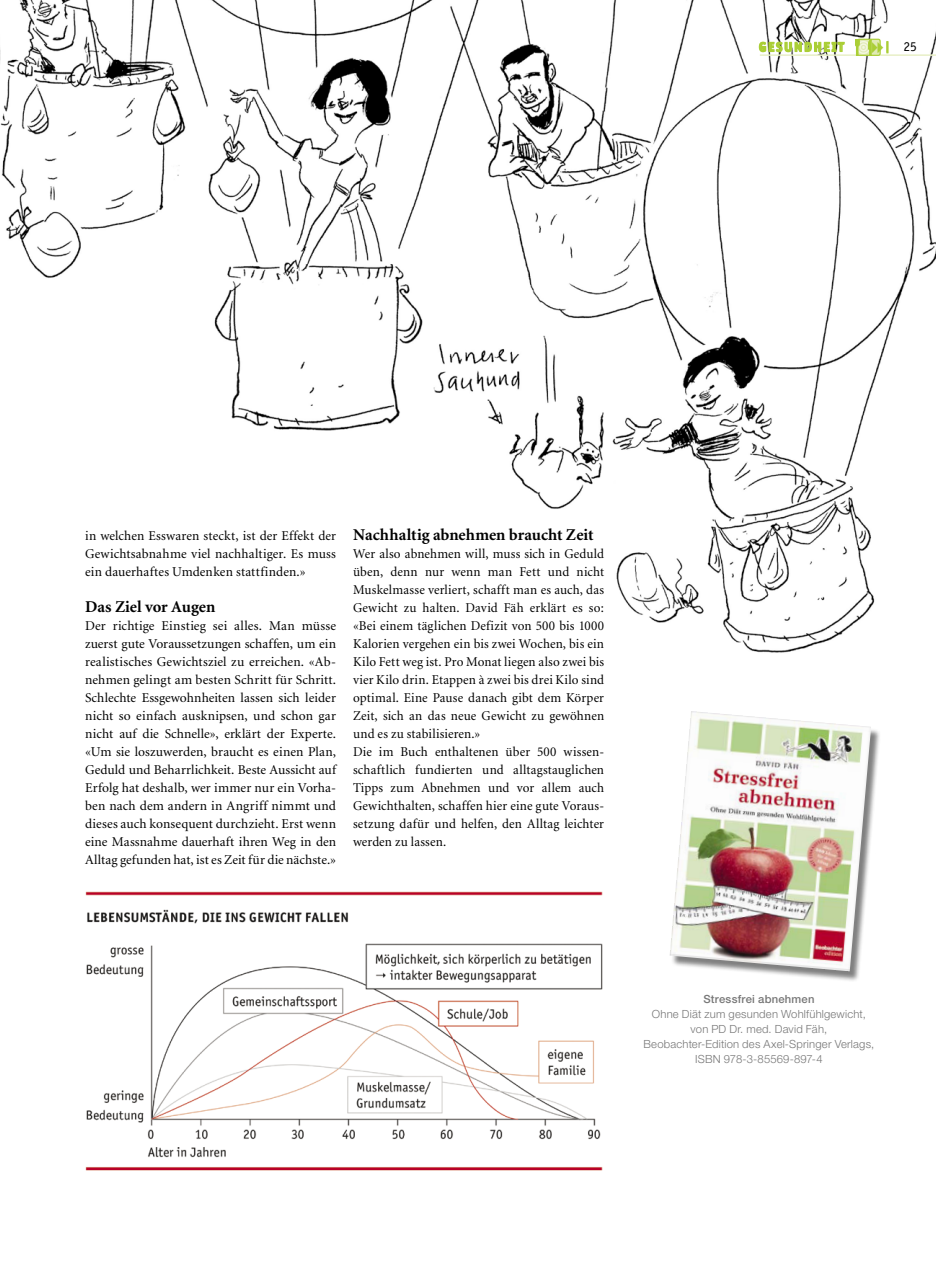
<style>
.page{position:relative;width:936px;height:1263px;background:#fff}
.page>*{position:absolute;margin:0;border:0;box-sizing:border-box;transform-origin:0 0}
.t1{font:700 16.5px "Minion";color:#000}
.t2{font:13.5px/18px "Minion";letter-spacing:.01em;color:#000}
.t3{font:13.5px "Officina Sans";color:#000}
.t4{font:700 12.75px "Officina Sans";letter-spacing:.15em;color:#aace36}
.t5{font:300 11.25px/15px "Helvetica Neue";letter-spacing:.015em;color:#777;text-align:center}
.t6{font:500 11.25px "Helvetica Neue";letter-spacing:.02em;color:#777}
.t7{font:700 11.1px "Officina Sans";color:#aace36;scale:.95 1}
</style>
<div class="page">
<img style="left:0;top:0;width:935px;height:653px">
<hr style="left:759px;top:54px;width:176px;height:2px;background:#e8efc6">
<svg style="left:758px;top:39px;width:87px;height:18px"></svg>
<div style="left:857px;top:39px;width:23px;height:16px;background:#e0eab4;border-radius:2px"></div>
<div style="left:856px;top:39px;width:24px;height:17px;border:1px solid #aace36;border-radius:2px"></div>
<svg style="left:886px;top:41px;width:2px;height:12px"></svg>
<div style="left:671px;top:713px;width:210px;height:269px;background:#000;opacity:.5"></div>
<img style="left:670px;top:711px;width:201px;height:260px">
<img style="left:85px;top:891px;width:518px;height:280px">
<svg style="left:855px;top:39px;width:16px;height:16px"></svg>
<p class="t7" style="left:889px;top:55px;width:28px;rotate:-180deg">✓ ✓|</p>
<p class="t4" style="left:758px;top:39px;width:86px">GESUNDHEIT</p>
<p class="t3" style="left:903px;top:38px;width:15px">25</p>
<p class="t2" style="left:85px;top:527px;width:252px;text-align:justify">in welchen Esswaren steckt, ist der Effekt der Gewichtsabnahme viel nachhaltiger. Es muss ein dauerhaftes Umdenken stattfinden.»</p>
<p class="t1" style="left:85px;top:598px;width:132px">Das Ziel vor Augen</p>
<p class="t2" style="left:85px;top:617px;width:252px">Der richtige Einstieg sei alles. Man müsse zuerst gute Voraussetzungen schaffen, um ein realistisches Gewichtsziel zu erreichen. «Ab-- nehmen gelingt am besten Schritt für Schritt.<br>Schlechte Essgewohnheiten lassen sich leider nicht so einfach ausknipsen, und schon gar nicht auf die Schnelle», erklärt der Experte. «Um sie loszuwerden, braucht es einen Plan, Geduld und Beharrlichkeit. Beste Aussicht auf Erfolg hat deshalb, wer immer nur ein Vorha&shy;ben nach dem andern in Angriff nimmt und dieses auch konsequent durchzieht. Erst wenn eine Massnahme dauerhaft ihren Weg in den Alltag gefunden hat, ist es Zeit für die nächste.»</p>
<p class="t1" style="left:353px;top:526px;width:242px">Nachhaltig abnehmen braucht Zeit</p>
<p class="t2" style="left:353px;top:545px;width:252px">Wer also abnehmen will, muss sich in Geduld üben, denn nur wenn man Fett und nicht Muskelmasse verliert, schafft man es auch, das Gewicht zu halten. David Fäh erklärt es so: «Bei einem täglichen Defizit von 500 bis 1000<br>Kalorien vergehen ein bis zwei Wochen, bis ein Kilo Fett weg ist. Pro Monat liegen also zwei bis vier Kilo drin. Etappen à zwei bis drei Kilo sind optimal. Eine Pause danach gibt dem Körper Zeit, sich an das neue Gewicht zu gewöhnen und es zu stabilisieren.»<br>Die im Buch enthaltenen über 500 wissen&shy;schaftlich fundierten und alltagstauglichen Tipps zum Abnehmen und vor allem auch Gewichthalten, schaffen hier eine gute Voraus&shy;setzung dafür und helfen, den Alltag leichter werden zu lassen.</p>
<p class="t6" style="left:703px;top:992px;width:113px">Stressfrei abnehmen</p>
<p class="t5" style="left:643px;top:1006px;width:232px">Ohne Diät zum gesunden Wohlfühlgewicht, von PD Dr. med. David Fäh, Beobachter-Edition des Axel-Springer Verlags, ISBN 978-3-85569-897-4</p>
</div>
